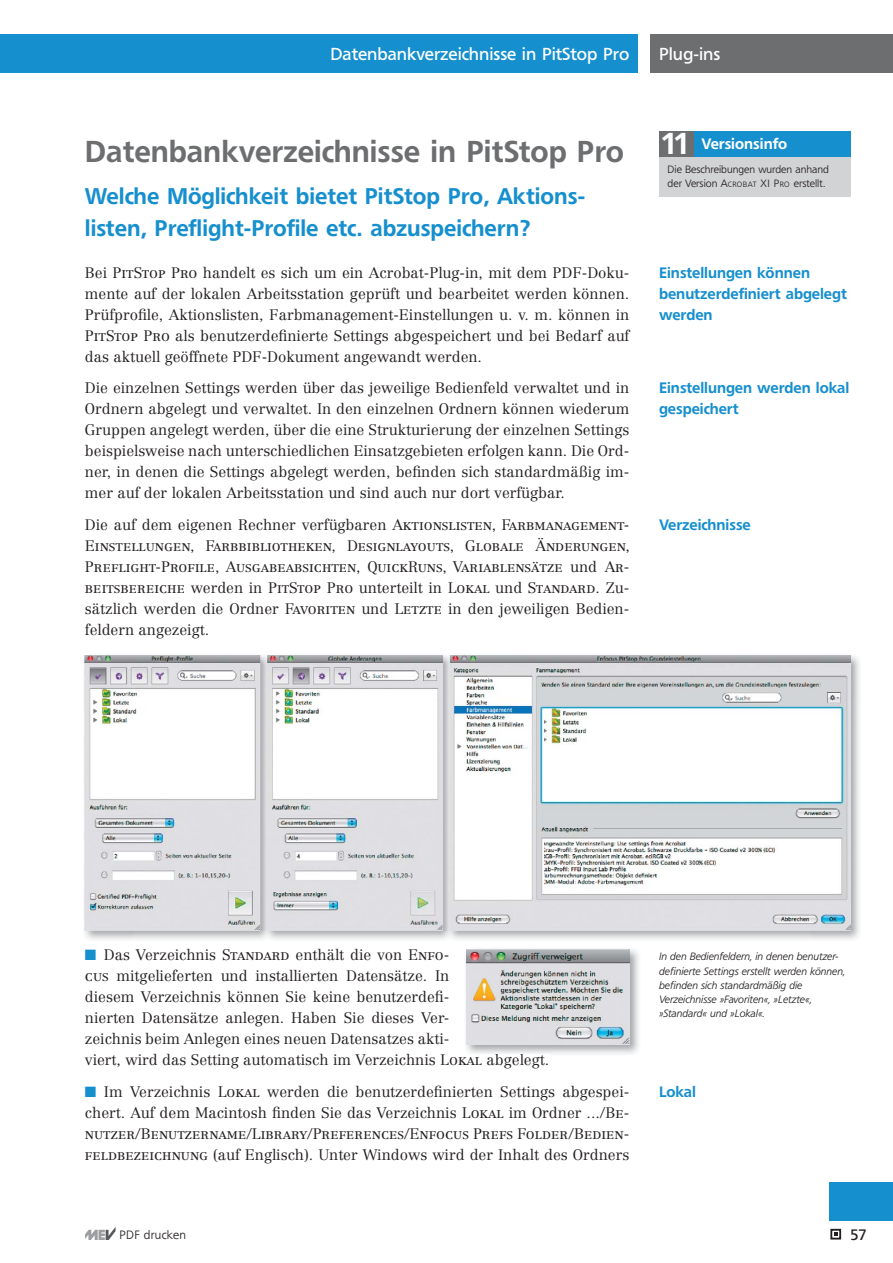
<style>
.page{position:relative;width:893px;height:1263px;background:#fff}
.page>*{position:absolute;margin:0;border:0;box-sizing:border-box;transform-origin:0 0}
.t1{font:500 30px "Freeborn SB";color:#6d6e70}
.t2{font:500 22.5px/31.5px "Freeborn SB";color:#168fce}
.t3{font:17.25px "Freeborn SB";color:#fff}
.t4{font:300 15px/21px "Centennial";color:#231f20;text-align:justify}
.t5{font:15px/21px "Centennial Light SC";color:#231f20;text-align:justify}
.t6{font:500 15px/21px "Freeborn SB";color:#168fce}
.t7{font:500 15px "Freeborn SB";color:#fff}
.t8{font:300 15px "Centennial";color:#221e1f}
.t9{font:15px "Freeborn SB";color:#231f20}
.t10{font:300 12px "Freeborn SB";letter-spacing:.025em;color:#231f20}
.t11{font:italic 300 10.5px/14.2px "Freeborn SB";color:#231f20}
.t12{font:300 10.5px/14.2px "Freeborn SB";color:#231f20}
.s1{font-family:"Centennial Light SC";font-weight:400}
.s2{font-family:"Centennial";font-weight:300}
.s3{font-size:30px}
.s4{font-size:7.65px}
</style>
<div class="page">
<svg style="left:85px;top:1227px;width:31px;height:13px"></svg>
<div style="left:830px;top:1229px;width:11px;height:11px;border:2px solid #231f20"></div>
<svg style="left:834px;top:1232px;width:4px;height:4px"></svg>
<div style="left:650px;top:34px;width:243px;height:38px;background:#6d6e70"></div>
<div style="left:0;top:34px;width:638px;height:38px;background:#168fce"></div>
<div style="left:829px;top:1182px;width:64px;height:38px;background:#168fce"></div>
<div style="left:659px;top:156px;width:191px;height:41px;background:#d2d3d4"></div>
<div style="left:693px;top:131px;width:157px;height:25px;background:#168fce"></div>
<div style="left:659px;top:131px;width:34px;height:25px;background:#6d6e70"></div>
<img style="left:84px;top:655px;width:776px;height:46px">
<img style="left:810px;top:701px;width:50px;height:239px">
<img style="left:85px;top:656px;width:765px;height:274px">
<img style="left:466px;top:949px;width:173px;height:105px">
<img style="left:466px;top:950px;width:163px;height:94px">
<p class="t3" style="left:330px;top:44px;width:300px">Datenbankverzeichnisse in PitStop Pro</p>
<p class="t3" style="left:659px;top:44px;width:63px">Plug-ins</p>
<h1 class="t1" style="left:85px;top:139px;width:540px">Datenbankverzeichnisse in PitStop Pro</h1>
<h2 class="t2" style="left:85px;top:182px;width:502px">Welche Möglichkeit bietet PitStop Pro, Aktions&shy;listen, Preflight-Profile etc. abzuspeichern?</h2>
<p class="t4" style="left:85px;top:263px;width:546px">Bei <span class="s1">PitStop Pro</span> handelt es sich um ein Acrobat-Plug-in, mit dem PDF-Doku&shy;mente auf der lokalen Arbeitsstation geprüft und bearbeitet werden können.<br>Prüfprofile, Aktionslisten, Farbmanagement-Einstellungen u. v. m. können in <span class="s1">PitStop Pro</span> als benutzerdefinierte Settings abgespeichert und bei Bedarf auf das aktuell geöffnete PDF-Dokument angewandt werden.</p>
<p class="t4" style="left:85px;top:379px;width:546px">Die einzelnen Settings werden über das jeweilige Bedienfeld verwaltet und in Ordnern abgelegt und verwaltet. In den einzelnen Ordnern können wiederum Gruppen angelegt werden, über die eine Strukturierung der einzelnen Settings beispielsweise nach unterschiedlichen Einsatzgebieten erfolgen kann. Die Ord&shy;ner, in denen die Settings abgelegt werden, befinden sich standardmäßig im&shy;mer auf der lokalen Arbeitsstation und sind auch nur dort verfügbar.</p>
<p class="t4" style="left:85px;top:515px;width:546px">Die auf dem eigenen Rechner verfügbaren <span class="s1">Aktionslisten, Farbmanagement-</span></p>
<p class="t5" style="left:85px;top:536px;width:546px">Einstellungen, Farbbibliotheken, Designlayouts, Globale Änderungen, Preflight-Profile, Ausgabeabsichten, QuickRuns, Variablensätze <span class="s2">und</span> Ar&shy;beitsbereiche <span class="s2">werden in</span> PitStop Pro <span class="s2">unterteilt in</span> Lokal <span class="s2">und</span> Standard<span class="s2">. Zu-</span></p>
<p class="t4" style="left:85px;top:599px;width:546px">sätzlich werden die Ordner <span class="s1">Favoriten</span> und <span class="s1">Letzte</span> in den jeweiligen Bedien&shy;feldern angezeigt.</p>
<p class="t7" style="left:662px;top:138px;width:127px"><span class="s3">11</span> Versionsinfo</p>
<p class="t12" style="left:667px;top:163px;width:163px">Die Beschreibungen wurden anhand der Version A<span class="s4">CROBAT</span> XI P<span class="s4">RO</span> erstellt.</p>
<p class="t6" style="left:659px;top:263px;width:189px">Einstellungen können benutzerdefiniert abgelegt werden</p>
<p class="t6" style="left:659px;top:379px;width:192px">Einstellungen werden lokal gespeichert</p>
<p class="t6" style="left:659px;top:515px;width:93px">Verzeichnisse</p>
<p class="t4" style="left:85px;top:946px;width:466px;text-align:left;text-indent:19px">Das Verzeichnis <span class="s1">Standard</span> enthält die von <span class="s1">Enfo-<br>cus</span> mitgelieferten und installierten Datensätze. In<br>diesem Verzeichnis können Sie keine benutzerdefi-<br>nierten Datensätze anlegen. Haben Sie dieses Ver-<br>zeichnis beim Anlegen eines neuen Datensatzes akti-<br>viert, wird das Setting automatisch im Verzeichnis <span class="s1">Lokal</span> a ge eg .</p>
<p class="t4" style="left:85px;top:1082px;width:546px;text-align:right">Im Verzeichnis <span class="s1">Lokal</span> werden die benutzerdefinierten Settings abgespei&shy;chert. Auf dem Macintosh finden Sie das Verzeichnis <span class="s1">Lokal</span> im Ordner <span class="s1">.../Be-</span></p>
<p class="t5" style="left:85px;top:1124px;width:546px">nutzer/Benutzername/Library/Preferences/Enfocus Prefs Folder/Bedien-</p>
<p class="t4" style="left:85px;top:1145px;width:546px"><span class="s1">feldbezeichnung</span> (auf Englisch). Unter Windows wird der Inhalt des Ordners</p>
<p class="t8" style="left:495px;top:1054px;width:51px">blt</p>
<p class="t11" style="left:659px;top:951px;width:188px">In den Bedienfeldern, in denen benutzer&shy;definierte Settings erstellt werden können, befinden sich standardmäßig die Verzeichnisse »Favoriten«, »Letzte«, »Standard« und »Lokal«.</p>
<p class="t6" style="left:659px;top:1082px;width:38px">Lokal</p>
<p class="t10" style="left:120px;top:1230px;width:68px">PDF drucken</p>
<p class="t9" style="left:850px;top:1226px;width:18px">57</p>
</div>
